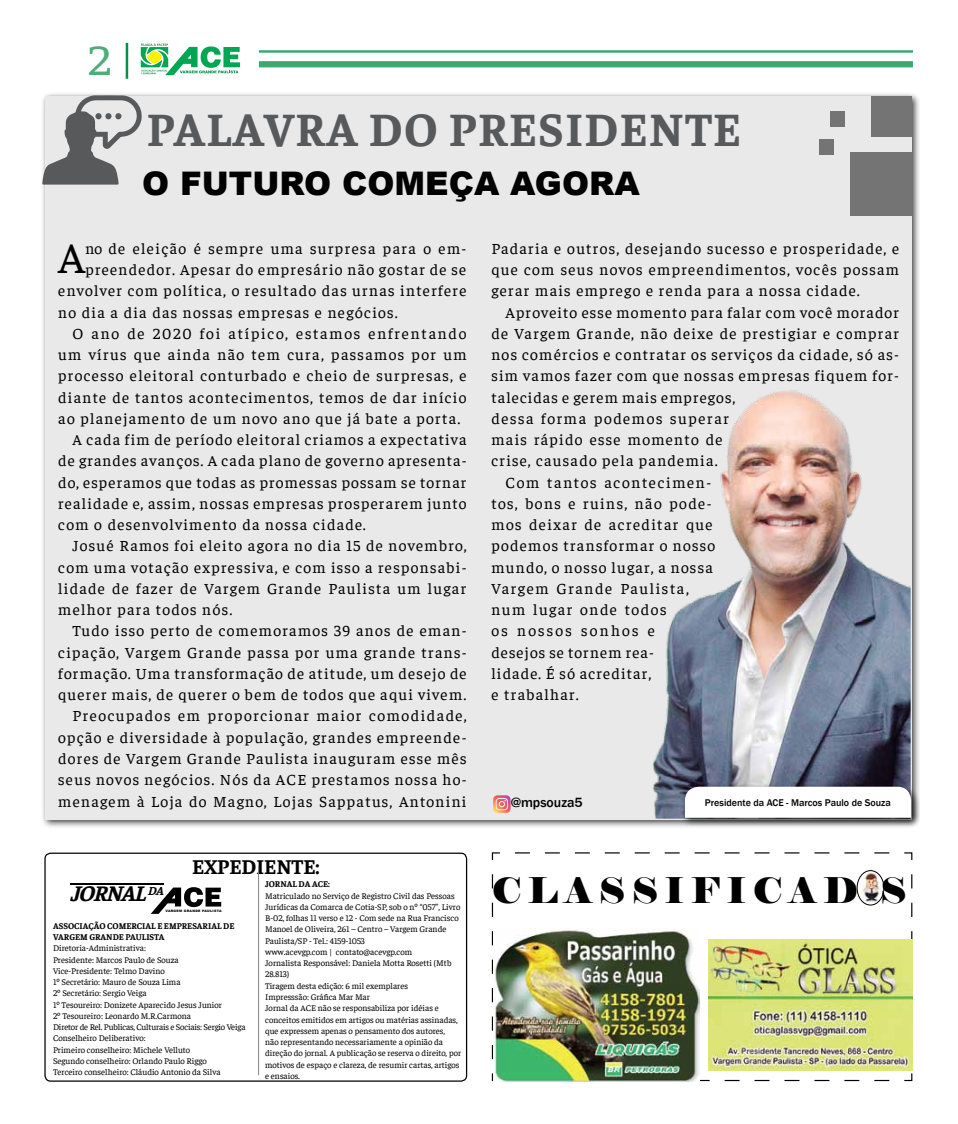
<style>
.page{position:relative;width:958px;height:1124px;background:#fff}
.page>*{position:absolute;margin:0;border:0;box-sizing:border-box;transform-origin:0 0}
.t1{font:700 47.62px "Faustina";letter-spacing:.03em;color:#58595b}
.t2{font:44.5px "Faustina";color:#000}
.t3{font:43.75px "Faustina";color:#4fac78;scale:1.09 1}
.t4{font:35.25px "Elephant";letter-spacing:.17em;color:#000;scale:1.06 1}
.t5{font:900 32.5px "Arial";color:#000}
.t6{font:italic 700 22.12px "Faustina";color:#000}
.t7{font:700 20.88px "Faustina";color:#000}
.t8{font:15.62px/21.2px "Faustina";letter-spacing:.08em;color:#000;text-align:justify}
.t9{font:15.62px "Faustina";letter-spacing:.1em;color:#000}
.t10{font:15.62px "Faustina";letter-spacing:.11em;color:#000}
.t11{font:15.62px "Faustina";letter-spacing:.14em;color:#000}
.t12{font:500 13.75px "Franklin Gothic";color:#000}
.t13{font:500 10px "Franklin Gothic";color:#000}
.t14{font:8.75px/11.2px "Faustina";color:#000}
.t15{font:700 8.75px/11.2px "Faustina";color:#000}
.t16{font:900 3.25px "Arial";letter-spacing:.09em;color:#000}
</style>
<div class="page">
<hr style="left:126px;top:43px;width:2px;height:36px;background:#009147">
<div style="left:259px;top:61px;width:653px;height:6px;background:#3da870"></div>
<hr style="left:259px;top:50px;width:653px;height:3px;background:#3da870">
<svg style="left:141px;top:43px;width:99px;height:32px"></svg>
<div style="left:44px;top:852px;width:423px;height:229px;border:1px solid #000;border-radius:6px"></div>
<hr style="left:258px;top:865px;width:1px;height:210px;background:#828487">
<svg style="left:151px;top:887px;width:70px;height:27px"></svg>
<hr style="left:70px;top:883px;width:93px;height:1px;background:#000">
<svg style="left:491px;top:852px;width:421px;height:229px"></svg>
<img style="left:708px;top:939px;width:204px;height:131px">
<img style="left:493px;top:928px;width:206px;height:153px">
<img style="left:857px;top:870px;width:26px;height:35px">
<div style="left:856px;top:870px;width:28px;height:35px;border:1px solid #000;border-radius:50%"></div>
<div style="left:41px;top:92px;width:879px;height:737px;background:#000;opacity:.75"></div>
<div style="left:45px;top:96px;width:866px;height:724px;background:#e9e9ea"></div>
<img style="left:653px;top:390px;width:257px;height:428px">
<svg style="left:42px;top:95px;width:100px;height:90px"></svg>
<div style="left:850px;top:152px;width:61px;height:64px;background:#747475"></div>
<div style="left:871px;top:96px;width:40px;height:40px;background:#747475"></div>
<div style="left:830px;top:111px;width:14px;height:15px;background:#747475"></div>
<div style="left:819px;top:139px;width:14px;height:16px;background:#747475"></div>
<svg style="left:493px;top:795px;width:17px;height:18px"></svg>
<div style="left:680px;top:782px;width:240px;height:45px;background:#000;opacity:.75"></div>
<div style="left:685px;top:786px;width:226px;height:31px;background:#fff"></div>
<h3 class="t3" style="left:88px;top:30px;width:23px">2</h3>
<h1 class="t1" style="left:147px;top:97px;width:59px">PALA</h1>
<h1 class="t1" style="left:264px;top:97px;width:478px">VRA DO PRESIDENTE</h1>
<h3 class="t5" style="left:142px;top:160px;width:499px">O FUTURO COMEÇA AGORA</h3>
<h2 class="t2" style="left:58px;top:227px;width:29px">A</h2>
<p class="t8" style="left:85px;top:237px;width:382px">no de eleição é sempre uma surpresa para o em-</p>
<p class="t8" style="left:85px;top:258px;width:382px">preendedor. Apesar do empresário não gostar de se</p>
<p class="t8" style="left:58px;top:279px;width:410px">envolver com política, o resultado das urnas interfere</p>
<p class="t8" style="left:58px;top:300px;width:341px">no dia a dia das nossas empresas e negócios.</p>
<p class="t10" style="left:72px;top:323px;width:395px">O ano de 2020 foi atípico, estamos enfrentando</p>
<p class="t8" style="left:58px;top:343px;width:410px">um vírus que ainda não tem cura, passamos por um</p>
<p class="t8" style="left:58px;top:364px;width:410px">processo eleitoral conturbado e cheio de surpresas, e</p>
<p class="t8" style="left:58px;top:385px;width:410px">diante de tantos acontecimentos, temos de dar início</p>
<p class="t8" style="left:58px;top:407px;width:404px">ao planejamento de um novo ano que já bate a porta.</p>
<p class="t8" style="left:72px;top:428px;width:396px">A cada fim de período eleitoral criamos a expectativa</p>
<p class="t8" style="left:58px;top:449px;width:410px">de grandes avanços. A cada plano de governo apresenta-</p>
<p class="t8" style="left:58px;top:470px;width:410px">do, esperamos que todas as promessas possam se tornar</p>
<p class="t8" style="left:58px;top:492px;width:410px">realidade e, assim, nossas empresas prosperarem junto</p>
<p class="t8" style="left:58px;top:513px;width:309px">com o desenvolvimento da nossa cidade.</p>
<p class="t8" style="left:72px;top:534px;width:395px">Josué Ramos foi eleito agora no dia 15 de novembro,</p>
<p class="t8" style="left:58px;top:555px;width:410px">com uma votação expressiva, e com isso a responsabi-</p>
<p class="t8" style="left:58px;top:577px;width:409px">lidade de fazer de Vargem Grande Paulista um lugar</p>
<p class="t8" style="left:58px;top:598px;width:176px">melhor para todos nós.</p>
<p class="t8" style="left:72px;top:619px;width:395px">Tudo isso perto de comemoramos 39 anos de eman-</p>
<p class="t8" style="left:58px;top:640px;width:410px">cipação, Vargem Grande passa por uma grande trans-</p>
<p class="t8" style="left:58px;top:662px;width:410px">formação. Uma transformação de atitude, um desejo de</p>
<p class="t8" style="left:58px;top:683px;width:410px">querer mais, de querer o bem de todos que aqui vivem.</p>
<p class="t8" style="left:72px;top:704px;width:395px">Preocupados em proporcionar maior comodidade,</p>
<p class="t8" style="left:58px;top:725px;width:410px">opção e diversidade à população, grandes empreende-</p>
<p class="t8" style="left:58px;top:747px;width:410px">dores de Vargem Grande Paulista inauguram esse mês</p>
<p class="t8" style="left:58px;top:768px;width:410px">seus novos negócios. Nós da ACE prestamos nossa ho-</p>
<p class="t8" style="left:58px;top:789px;width:410px">menagem à Loja do Magno, Lojas Sappatus, Antonini</p>
<h3 class="t7" style="left:192px;top:852px;width:129px">EXPEDIENTE:</h3>
<p class="t15" style="left:265px;top:878px;width:11px">JORNAL</p>
<p class="t15" style="left:298px;top:878px;width:33px">DA ACE:</p>
<p class="t14" style="left:265px;top:889px;width:197px">Matriculado no Serviço de Registro Civil das Pessoas Jurídicas da Comarca de Cotia-SP, sob o nº “057”, Livro B-02, folhas 11 verso e 12 - Com sede na Rua Francisco Manoel de Oliveira, 261 – Centro – Vargem Grande Paulista/SP - Tel.: 4159-1053<br>www.acevgp.com | contato@acevgp.com<br>Jornalista Responsável: Daniela Motta Rosetti (Mtb 28.813)<br>Tiragem desta edição: 6 mil exemplares<br>Impresssão: Gráfica Mar Mar<br>Jornal da ACE não se responsabiliza por idéias e conceitos emitidos em artigos ou matérias assinadas, que expressem apenas o pensamento dos autores,<br>não representando necessariamente a opinião da direção do jornal. A publicação se reserva o direito, por motivos de espaço e clareza, de resumir cartas, artigos e ensaios.</p>
<h3 class="t6" style="left:70px;top:878px;width:99px">JORNAL<sup>DA</sup></h3>
<p class="t16" style="left:165px;top:908px;width:58px">VARGEM GRANDE PAULISTA</p>
<p class="t15" style="left:53px;top:919px;width:183px">ASSOCIAÇÃO COMERCIAL E EMPRESARIAL DE<br>VARGEM GRAND</p>
<p class="t15" style="left:119px;top:930px;width:47px">E PAULISTA</p>
<p class="t14" style="left:53px;top:942px;width:194px">Diretoria-Administrativa:<br>Presidente: Marcos Paulo de Souza<br>Vice-Presidente: Telmo Davino<br>1º Secretário: Mauro de Souza Lima<br>2º Secretário: Sergio Veiga<br>1º Tesoureiro: Donizete Aparecido Jesus Junior<br>2º Tesoureiro: Leonardo M.R.Carmona<br>Diretor de Rel. Publicas, Culturais e Sociais: Sergio Veiga Conselheiro Deliberativo:<br>Primeiro conselheiro: Michele Velluto<br>Segundo conselheiro: Orlando Paulo Riggo<br>Terceiro conselheiro: Cláudio Antonio da Silva</p>
<p class="t8" style="left:491px;top:237px;width:409px">Padaria e outros, desejando sucesso e prosperidade, e que com seus novos empreendimentos, vocês possam gerar mais emprego e renda para a nossa cidade.</p>
<p class="t8" style="left:505px;top:300px;width:395px">Aproveito esse momento para falar com você morador</p>
<p class="t8" style="left:491px;top:322px;width:409px">de Vargem Grande, não deixe de prestigiar e comprar</p>
<p class="t8" style="left:491px;top:343px;width:409px">nos comércios e contratar os serviços da cidade, só as-</p>
<p class="t8" style="left:491px;top:364px;width:409px">sim vamos fazer com que nossas empresas fiquem for-</p>
<p class="t8" style="left:491px;top:385px;width:245px">talecidas e gerem mais empregos,</p>
<p class="t9" style="left:491px;top:408px;width:239px">dessa forma podemos superar</p>
<p class="t8" style="left:491px;top:428px;width:233px">mais rápido esse momento de</p>
<p class="t8" style="left:491px;top:449px;width:228px">crise, causado pela pandemia.</p>
<p class="t9" style="left:505px;top:472px;width:207px">Com tantos acontecimen-</p>
<p class="t8" style="left:491px;top:492px;width:222px">tos, bons e ruins, não pode-</p>
<p class="t8" style="left:491px;top:513px;width:223px">mos deixar de acreditar que</p>
<p class="t8" style="left:491px;top:534px;width:225px">podemos transformar o nosso</p>
<p class="t8" style="left:491px;top:555px;width:223px">mundo, o nosso lugar, a nossa</p>
<p class="t9" style="left:491px;top:578px;width:199px">Vargem Grande Paulista,</p>
<p class="t8" style="left:491px;top:598px;width:177px">num lugar onde todos</p>
<p class="t11" style="left:491px;top:620px;width:165px">os nossos sonhos e</p>
<p class="t8" style="left:491px;top:640px;width:164px">desejos se tornem rea-</p>
<p class="t8" style="left:491px;top:662px;width:161px">lidade. É só acreditar,</p>
<p class="t8" style="left:491px;top:683px;width:89px">e trabalhar.</p>
<p class="t12" style="left:511px;top:793px;width:73px">@mpsouza5</p>
<p class="t13" style="left:705px;top:796px;width:187px">Presidente da ACE - Marcos Paulo de Souza</p>
<h3 class="t4" style="left:491px;top:868px;width:393px">CLASSIFICAD S</h3>
</div>
